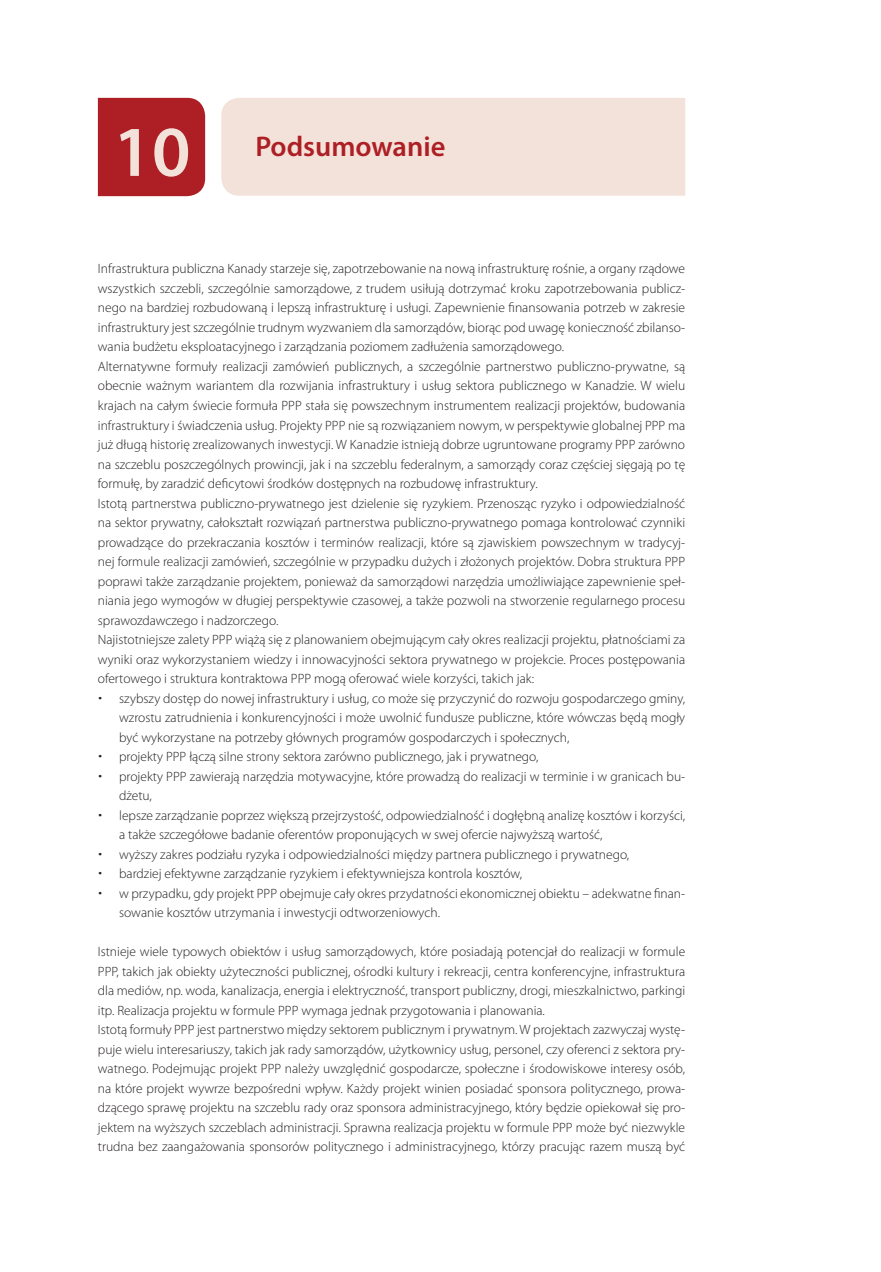
<style>
.page{position:relative;width:881px;height:1272px;background:#fff}
.page>*{position:absolute;margin:0;border:0;box-sizing:border-box;transform-origin:0 0}
.podrozdzial{font:600 72px "Myriad Pro";color:#f3e2da}
.podrozdzial-2{font:600 28.5px "Myriad Pro";color:#ad1f24}
.text{font:300 13.5px/19.5px "Myriad Pro";color:#231f20;text-align:justify}
</style>
<div class="page">
<div style="left:98px;top:98px;width:107px;height:98px;background:#ad1f24"></div>
<div style="left:221px;top:98px;width:464px;height:98px;background:#f3e2da"></div>
<p class="podrozdzial" style="left:113px;top:106px;width:79px">10</p>
<p class="podrozdzial-2" style="left:255px;top:129px;width:191px">Podsumowanie</p>
<p class="text" style="left:98px;top:259px;width:588px">Infrastruktura publiczna Kanady starzeje się, zapotrzebowanie na nową infrastrukturę rośnie, a organy rządowe wszystkich szczebli, szczególnie samorządowe, z trudem usiłują dotrzymać kroku zapotrzebowania publicz&shy;nego na bardziej rozbudowaną i lepszą infrastrukturę i usługi. Zapewnienie finansowania potrzeb w zakresie infrastruktury jest szczególnie trudnym wyzwaniem dla samorządów, biorąc pod uwagę konieczność zbilanso&shy;wania budżetu eksploatacyjnego i zarządzania poziomem zadłużenia samorządowego.</p>
<p class="text" style="left:98px;top:356px;width:588px">Alternatywne formuły realizacji zamówień publicznych, a szczególnie partnerstwo publiczno-prywatne, są obecnie ważnym wariantem dla rozwijania infrastruktury i usług sektora publicznego w Kanadzie. W wielu krajach na całym świecie formuła PPP stała się powszechnym instrumentem realizacji projektów, budowania infrastruktury i świadczenia usług. Projekty PPP nie są rozwiązaniem nowym, w perspektywie globalnej PPP ma już długą historię zrealizowanych inwestycji. W Kanadzie istnieją dobrze ugruntowane programy PPP zarówno na szczeblu poszczególnych prowincji, jak i na szczeblu federalnym, a samorządy coraz częściej sięgają po tę formułę, by zaradzić deficytowi środków dostępnych na rozbudowę infrastruktury.</p>
<p class="text" style="left:98px;top:493px;width:588px">Istotą partnerstwa publiczno-prywatnego jest dzielenie się ryzykiem. Przenosząc ryzyko i odpowiedzialność na sektor prywatny, całokształt rozwiązań partnerstwa publiczno-prywatnego pomaga kontrolować czynniki prowadzące do przekraczania kosztów i terminów realizacji, które są zjawiskiem powszechnym w tradycyj&shy;nej formule realizacji zamówień, szczególnie w przypadku dużych i złożonych projektów. Dobra struktura PPP poprawi także zarządzanie projektem, ponieważ da samorządowi narzędzia umożliwiające zapewnienie speł&shy;niania jego wymogów w długiej perspektywie czasowej, a także pozwoli na stworzenie regularnego procesu sprawozdawczego i nadzorczego.</p>
<p class="text" style="left:98px;top:629px;width:588px">Najistotniejsze zalety PPP wiążą się z planowaniem obejmującym cały okres realizacji projektu, płatnościami za wyniki oraz wykorzystaniem wiedzy i innowacyjności sektora prywatnego w projekcie. Proces postępowania ofertowego i struktura kontraktowa PPP mogą oferować wiele korzyści, takich jak:</p>
<p class="text" style="left:119px;top:688px;width:567px">szybszy dostęp do nowej infrastruktury i usług, co może się przyczynić do rozwoju gospodarczego gminy, wzrostu zatrudnienia i konkurencyjności i może uwolnić fundusze publiczne, które wówczas będą mogły być wykorzystane na potrzeby głównych programów gospodarczych i społecznych,</p>
<p class="text" style="left:119px;top:746px;width:421px">projekty PPP łączą silne strony sektora zarówno publicznego, jak i prywatnego,</p>
<p class="text" style="left:119px;top:766px;width:567px">projekty PPP zawierają narzędzia motywacyjne, które prowadzą do realizacji w terminie i w granicach bu&shy;dżetu,</p>
<p class="text" style="left:119px;top:805px;width:567px">lepsze zarządzanie poprzez większą przejrzystość, odpowiedzialność i dogłębną analizę kosztów i korzyści, a także szczegółowe badanie oferentów proponujących w swej ofercie najwyższą wartość,</p>
<p class="text" style="left:119px;top:844px;width:511px">wyższy zakres podziału ryzyka i odpowiedzialności między partnera publicznego i prywatnego,</p>
<p class="text" style="left:119px;top:863px;width:404px">bardziej efektywne zarządzanie ryzykiem i efektywniejsza kontrola kosztów,</p>
<p class="text" style="left:119px;top:883px;width:567px">w przypadku, gdy projekt PPP obejmuje cały okres przydatności ekonomicznej obiektu – adekwatne finan&shy;sowanie kosztów utrzymania i inwestycji odtworzeniowych.</p>
<p class="text" style="left:98px;top:941px;width:588px">Istnieje wiele typowych obiektów i usług samorządowych, które posiadają potencjał do realizacji w formule PPP, takich jak obiekty użyteczności publicznej, ośrodki kultury i rekreacji, centra konferencyjne, infrastruktura dla mediów, np. woda, kanalizacja, energia i elektryczność, transport publiczny, drogi, mieszkalnictwo, parkingi itp. Realizacja projektu w formule PPP wymaga jednak przygotowania i planowania.</p>
<p class="text" style="left:98px;top:1019px;width:588px">Istotą formuły PPP jest partnerstwo między sektorem publicznym i prywatnym. W projektach zazwyczaj wystę&shy;puje wielu interesariuszy, takich jak rady samorządów, użytkownicy usług, personel, czy oferenci z sektora pry&shy;watnego. Podejmując projekt PPP należy uwzględnić gospodarcze, społeczne i środowiskowe interesy osób, na które projekt wywrze bezpośredni wpływ. Każdy projekt winien posiadać sponsora politycznego, prowa&shy;dzącego sprawę projektu na szczeblu rady oraz sponsora administracyjnego, który będzie opiekował się pro&shy;jektem na wyższych szczeblach administracji. Sprawna realizacja projektu w formule PPP może być niezwykle trudna bez zaangażowania sponsorów politycznego i administracyjnego, którzy pracując razem muszą być</p>
</div>
